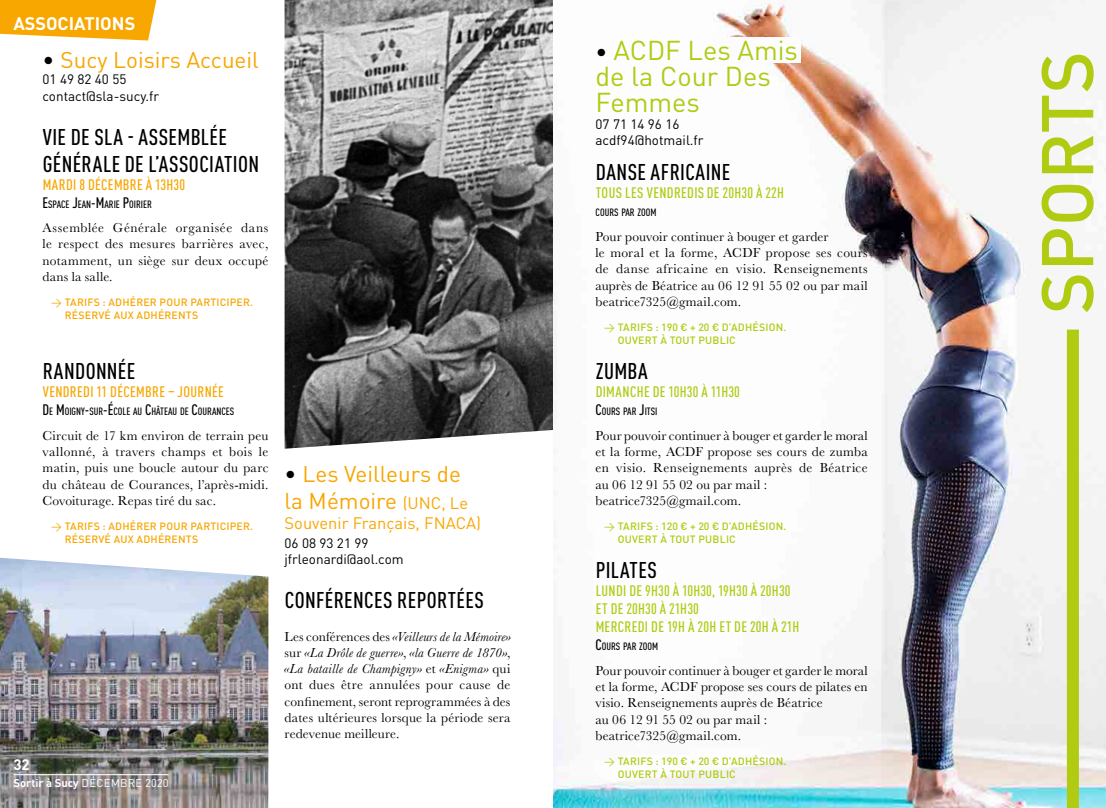
<style>
.page{position:relative;width:1106px;height:808px;background:#fff}
.page>*{position:absolute;margin:0;border:0;box-sizing:border-box;transform-origin:0 0}
.t1{font:500 72px "DIN Pro";color:#b0cb11}
.t2{font:27px/26.4px "DIN Pro";color:#b0cb11}
.t3{font:500 condensed 22.5px/27px "DIN Pro";letter-spacing:.015em;color:#000}
.t4{font:22.5px/27px "DIN Pro";color:#f7a700}
.t5{font:700 18px "DIN Pro";color:#fff}
.t6{font:16.5px "DIN Pro";color:#f7a700}
.t7{font:500 condensed 15px/18px "DIN Pro";letter-spacing:.02em;color:#b0cb11}
.t8{font:500 condensed 15px "DIN Pro";letter-spacing:.025em;color:#f7a700}
.t9{font:700 15px "DIN Pro";color:#fff}
.t10{font:13.5px/16.2px "Baskerville";letter-spacing:.015em;color:#000;text-align:justify}
.t11{font:13.5px/16.2px "DIN Pro";color:#000}
.t12{font:11.25px "DIN Pro";letter-spacing:.02em;color:#fff}
.t13{font:500 10.5px/12.6px "DIN Pro";letter-spacing:.02em;color:#b0cb11}
.t14{font:500 condensed 10.5px "DIN Pro";color:#000}
.t15{font:500 10.5px/12.6px "DIN Pro";letter-spacing:.02em;color:#f7a700}
.s1{color:#000}
.s2{font-size:15px}
.s3{font-weight:400}
.s4{font-weight:700}
.s5{font-size:16.5px}
.s6{font-style:italic}
.s7{font-size:22.5px;color:#000}
</style>
<div class="page">
<svg style="left:0;top:0;width:156px;height:41px;background:#f7b01c"></svg>
<img style="left:0;top:558px;width:268px;height:250px">
<hr style="left:13px;top:774px;width:156px;height:1px;background:#fff">
<img style="left:284px;top:0;width:269px;height:449px">
<img style="left:553px;top:0;width:553px;height:808px">
<div style="left:714px;top:37px;width:87px;height:26px;background:#fcfcfc"></div>
<div style="left:1066px;top:330px;width:12px;height:478px;background:#b0cb11"></div>
<h3 class="t5" style="left:13px;top:8px;width:123px">ASSOCIATIONS</h3>
<h3 class="t4" style="left:43px;top:44px;width:218px"><span class="s1">•</span> Sucy Loisirs Accueil</h3>
<p class="t11" style="left:43px;top:70px;width:118px">01 49 82 40 55 contact@sla-sucy.fr</p>
<h3 class="t3" style="left:43px;top:121px;width:218px">VIE DE SLA - ASSEMBLÉE<br>GÉNÉRALE DE L’ASSOCIATION</h3>
<p class="t8" style="left:43px;top:173px;width:144px">MARDI 8 DÉCEMBRE À 13H30</p>
<p class="t14" style="left:43px;top:196px;width:111px"><span class="s2">E</span>SPACE <span class="s2">J</span>EAN<span class="s2">-M</span>ARIE <span class="s2">P</span>OIRIER</p>
<p class="t10" style="left:43px;top:220px;width:227px">Assemblée Générale organisée dans le respect des mesures barrières avec, notamment, un siège sur deux occupé dans la salle.</p>
<p class="t15" style="left:65px;top:295px;width:190px;text-indent:-14px"><span class="s3">→</span> TARIFS : ADHÉRER POUR PARTICIPER.<br>RÉSERVÉ AUX ADHÉRENTS</p>
<h3 class="t3" style="left:43px;top:356px;width:94px">RANDONNÉE</h3>
<p class="t8" style="left:43px;top:381px;width:183px">VENDREDI 11 DÉCEMBRE – JOURNÉE</p>
<p class="t14" style="left:43px;top:404px;width:193px"><span class="s2">D</span>E <span class="s2">M</span>OIGNY<span class="s2">-</span>SUR<span class="s2">-É</span>COLE AU <span class="s2">C</span>HÂTEAU DE <span class="s2">C</span>OURANCES</p>
<p class="t10" style="left:43px;top:428px;width:227px">Circuit de 17 km environ de terrain peu vallonné, à travers champs et bois le matin, puis une boucle autour du parc du château de Courances, l’après-midi.<br>Covoiturage. Repas tiré du sac.</p>
<p class="t15" style="left:65px;top:519px;width:190px;text-indent:-14px"><span class="s3">→</span> TARIFS : ADHÉRER POUR PARTICIPER.<br>RÉSERVÉ AUX ADHÉRENTS</p>
<p class="t9" style="left:13px;top:752px;width:18px">32</p>
<p class="t12" style="left:13px;top:774px;width:157px"><span class="s4">Sortir à Sucy</span> DÉCEMBRE 2020</p>
<h3 class="t4" style="left:284px;top:458px;width:185px"><span class="s1">•</span> Les Veilleurs de la Mémoire <span class="s5">(UNC, Le</span></h3>
<p class="t6" style="left:284px;top:510px;width:198px">Souvenir Français, FNACA)</p>
<p class="t11" style="left:284px;top:534px;width:121px">06 08 93 21 99 jfrleonardi@aol.com</p>
<h3 class="t3" style="left:285px;top:585px;width:201px">CONFÉRENCES REPORTÉES</h3>
<p class="t10" style="left:284px;top:628px;width:227px">Les conférences des <span class="s6">«Veilleurs de la Mémoire» </span>sur <span class="s6">«La Drôle de guerre»</span>, <span class="s6">«la Guerre de 1870»</span>, <span class="s6">«La bataille de Champigny»</span> et <span class="s6">«Enigma»</span> qui ont dues être annulées pour cause de confinement, seront reprogrammées à des dates ultérieures lorsque la période sera redevenue meilleure.</p>
<h2 class="t2" style="left:595px;top:34px;width:204px"><span class="s7">•</span> ACDF Les Amis de la Cour Des<br>Femmes</h2>
<p class="t11" style="left:595px;top:114px;width:109px">07 71 14 96 16 acdf94@hotmail.fr</p>
<h3 class="t3" style="left:596px;top:157px;width:136px">DANSE AFRICAINE</h3>
<p class="t7" style="left:595px;top:183px;width:190px">TOUS LES VENDREDIS DE 20H30 À 22H</p>
<p class="t14" style="left:595px;top:205px;width:62px">COURS PAR ZOOM</p>
<p class="t10" style="left:595px;top:229px;width:274px;text-align:left">Pour pouvoir continuer à bouger et garder<br>le moral et la forme, ACDF propose ses cours de danse africaine en visio. Renseignements auprès de Béatrice au 06 12 91 55 02 ou par mail beatrice7325@gmail.com.</p>
<p class="t13" style="left:618px;top:320px;width:170px;text-indent:-14px"><span class="s3">→</span> TARIFS : 190 € + 20 € D’ADHÉSION.<br>OUVERT À TOUT PUBLIC</p>
<h3 class="t3" style="left:596px;top:356px;width:53px">ZUMBA</h3>
<p class="t7" style="left:595px;top:382px;width:146px">DIMANCHE DE 10H30 À 11H30</p>
<p class="t14" style="left:595px;top:404px;width:63px"><span class="s2">C</span>OURS PAR <span class="s2">J</span>ITSI</p>
<p class="t10" style="left:595px;top:428px;width:274px;text-align:left">Pour pouvoir continuer à bouger et garder le moral et la forme, ACDF propose ses cours de zumba en visio. Renseignements auprès de Béatrice au 06 12 91 55 02 ou par mail : beatrice7325@gmail.com.</p>
<p class="t13" style="left:618px;top:519px;width:170px;text-indent:-14px"><span class="s3">→</span> TARIFS : 120 € + 20 € D’ADHÉSION.<br>OUVERT À TOUT PUBLIC</p>
<h3 class="t3" style="left:596px;top:555px;width:63px">PILATES</h3>
<p class="t7" style="left:595px;top:581px;width:205px">LUNDI DE 9H30 À 10H30, 19H30 À 20H30<br>ET DE 20H30 À 21H30<br>MERCREDI DE 19H À 20H ET DE 20H À 21H</p>
<p class="t14" style="left:595px;top:639px;width:64px"><span class="s2">C</span>OURS PAR ZOOM</p>
<p class="t10" style="left:595px;top:663px;width:274px;text-align:left">Pour pouvoir continuer à bouger et garder le moral et la forme, ACDF propose ses cours de pilates en visio. Renseignements auprès de Béatrice<br>au 06 12 91 55 02 ou par mail : beatrice7325@gmail.com.</p>
<p class="t13" style="left:618px;top:754px;width:170px;text-indent:-14px"><span class="s3">→</span> TARIFS : 190 € + 20 € D’ADHÉSION.<br>OUVERT À TOUT PUBLIC</p>
<h1 class="t1" style="left:1008px;top:314px;width:265px;rotate:-90deg">SPORTS</h1>
</div>
